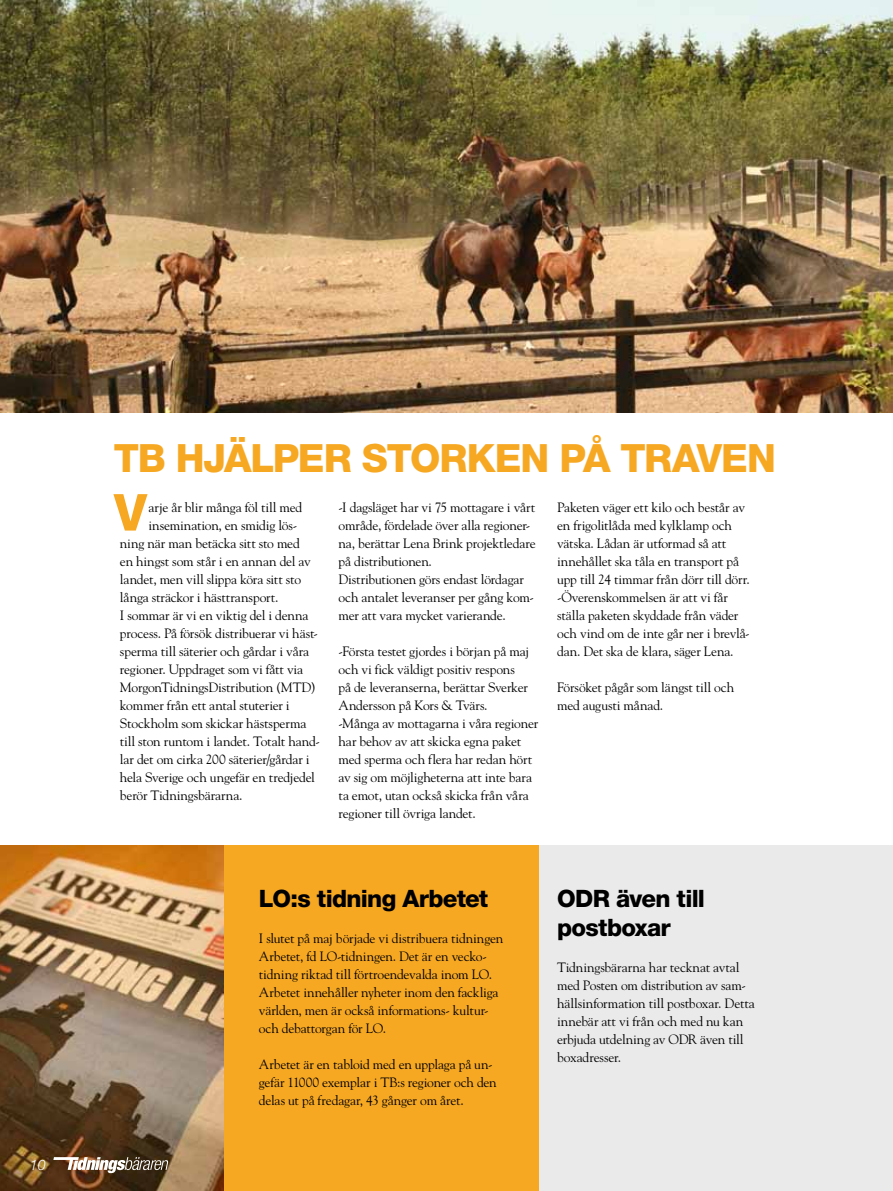
<style>
.page{position:relative;width:893px;height:1191px;background:#fff}
.page>*{position:absolute;margin:0;border:0;box-sizing:border-box;transform-origin:0 0}
.t1{font:800 51px "Helvetica Neue";color:#f7a823}
.t2{font:800 39px "Helvetica Neue";letter-spacing:-.04em;color:#f7a823}
.t3{font:800 24px/28.8px "Helvetica Neue";letter-spacing:-.035em;color:#000}
.t4{font:italic 300 14.4px "Helvetica Neue";color:#fff}
.t5{font:13.5px/18px "Goudy";letter-spacing:-.01em;color:#000}
</style>
<div class="page">
<div style="left:0;top:845px;width:539px;height:346px;background:#f7a823"></div>
<img style="left:0;top:845px;width:223px;height:346px">
<div style="left:539px;top:845px;width:354px;height:346px;background:#eaeaea"></div>
<svg style="left:53px;top:1157px;width:115px;height:16px;background:#8d7b6a"></svg>
<img style="left:0;top:0;width:893px;height:412px">
<p class="t4" style="left:30px;top:1156px;width:18px">10</p>
<h2 class="t2" style="left:114px;top:434px;width:664px">TB hjälper storken på traven</h2>
<h1 class="t1" style="left:114px;top:482px;width:35px">V</h1>
<p class="t5" style="left:148px;top:498px;width:156px">arje år blir många föl till med</p>
<p class="t5" style="left:148px;top:516px;width:150px">insemination, en smidig lös-</p>
<p class="t5" style="left:120px;top:534px;width:181px">ning när man betäcka sitt sto med</p>
<p class="t5" style="left:120px;top:552px;width:192px">en hingst som står i en annan del av</p>
<p class="t5" style="left:120px;top:570px;width:183px">landet, men vill slippa köra sitt sto</p>
<p class="t5" style="left:120px;top:588px;width:160px">långa sträckor i hästtransport.</p>
<p class="t5" style="left:120px;top:606px;width:190px">I sommar är vi en viktig del i denna</p>
<p class="t5" style="left:120px;top:624px;width:200px">process. På försök distribuerar vi häst-</p>
<p class="t5" style="left:120px;top:642px;width:191px">sperma till säterier och gårdar i våra</p>
<p class="t5" style="left:120px;top:660px;width:185px">regioner. Uppdraget som vi fått via</p>
<p class="t5" style="left:120px;top:678px;width:197px">MorgonTidningsDistribution (MTD)</p>
<p class="t5" style="left:120px;top:696px;width:171px">kommer från ett antal stuterier i</p>
<p class="t5" style="left:120px;top:714px;width:188px">Stockholm som skickar hästsperma</p>
<p class="t5" style="left:120px;top:732px;width:201px">till ston runtom i landet. Totalt hand-</p>
<p class="t5" style="left:120px;top:750px;width:191px">lar det om cirka 200 säterier/gårdar i</p>
<p class="t5" style="left:120px;top:768px;width:197px">hela Sverige och ungefär en tredjedel</p>
<p class="t5" style="left:120px;top:786px;width:124px">berör Tidningsbärarna.</p>
<p class="t5" style="left:339px;top:498px;width:199px">-I dagsläget har vi 75 mottagare i vårt område, fördelade över alla regioner&shy;na, berättar Lena Brink projektledare på distributionen.<br>Distributionen görs endast lördagar och antalet leveranser per gång kom&shy;mer att vara mycket varierande.</p>
<p class="t5" style="left:339px;top:642px;width:201px">-Första testet gjordes i början på maj och vi fick väldigt positiv respons<br>på de leveranserna, berättar Sverker Andersson på Kors &amp; Tvärs.<br>-Många av mottagarna i våra regioner har behov av att skicka egna paket med sperma och flera har redan hört av sig om möjligheterna att inte bara ta emot, utan också skicka från våra regioner till övriga landet.</p>
<p class="t5" style="left:557px;top:498px;width:194px">Paketen väger ett kilo och består av en frigolitlåda med kylklamp och vätska. Lådan är utformad så att innehållet ska tåla en transport på upp till 24 timmar från dörr till dörr. -Överenskommelsen är att vi får ställa paketen skyddade från väder och vind om de inte går ner i brevlå&shy;dan. Det ska de klara, säger Lena.</p>
<p class="t5" style="left:557px;top:678px;width:179px">Försöket pågår som längst till och med augusti månad.</p>
<h3 class="t3" style="left:259px;top:884px;width:231px">LO:s tidning Arbetet</h3>
<p class="t5" style="left:259px;top:929px;width:246px">I slutet på maj började vi distribuera tidningen Arbetet, fd LO-tidningen. Det är en vecko&shy;tidning riktad till förtroendevalda inom LO.<br>Arbetet innehåller nyheter inom den fackliga världen, men är också informations- kultur&shy;och debattorgan för LO.</p>
<p class="t5" style="left:259px;top:1055px;width:239px">Arbetet är en tabloid med en upplaga på un&shy;gefär 11000 exemplar i TB:s regioner och den delas ut på fredagar, 43 gånger om året.</p>
<h3 class="t3" style="left:557px;top:884px;width:19px">ODR</h3>
<h3 class="t3" style="left:557px;top:884px;width:149px;text-indent:59px">även till postboxar</h3>
<p class="t5" style="left:557px;top:958px;width:199px">Tidningsbärarna har tecknat avtal med Posten om distribution av sam&shy;hällsinformation till postboxar. Detta innebär att vi från och med nu kan erbjuda utdelning av ODR även till boxadresser.</p>
</div>
